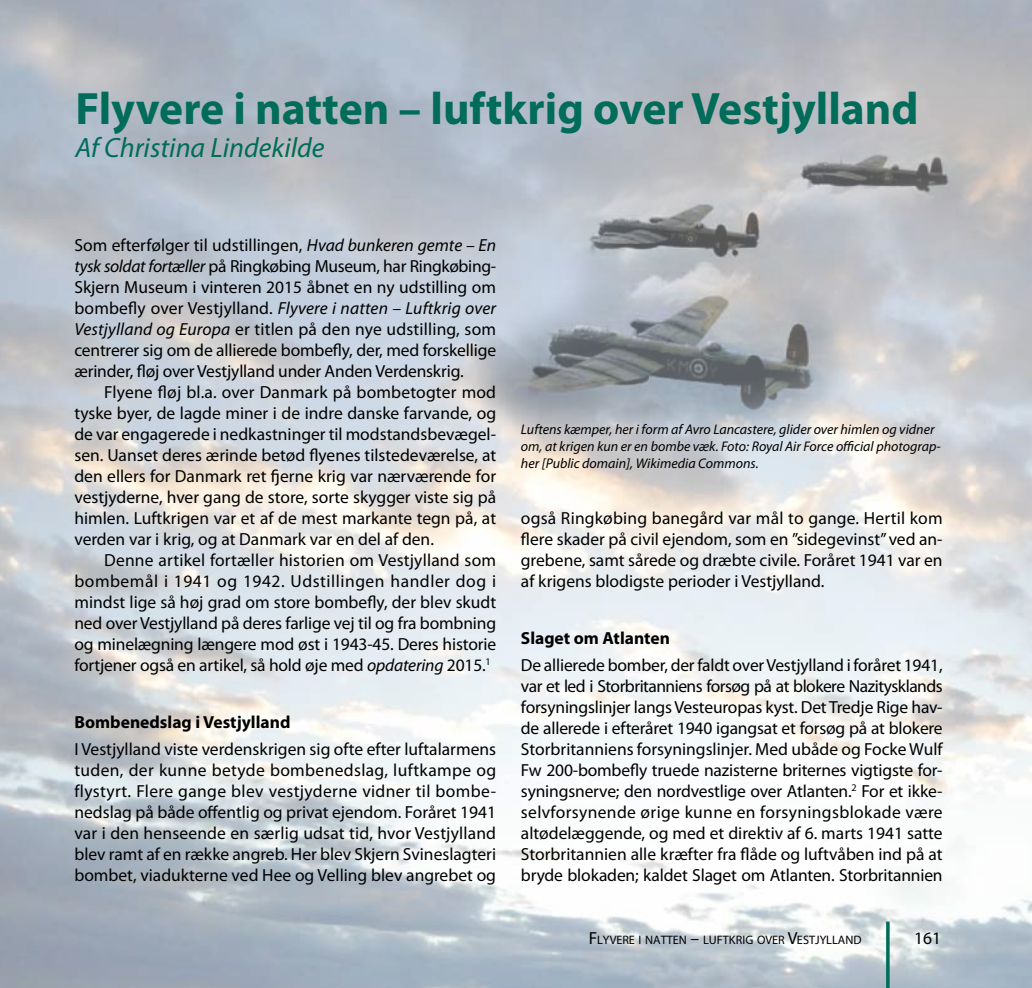
<style>
.page{position:relative;width:1032px;height:988px;background:#fff}
.page>*{position:absolute;margin:0;border:0;box-sizing:border-box;transform-origin:0 0}
.t1{font:700 45.5px "Myriad Pro";color:#006c59}
.t2{font:italic 28px "Myriad Pro";color:#006c59}
.t3{font:17.5px/21px "Myriad Pro";letter-spacing:-.005em;color:#000;text-align:justify}
.t4{font:700 17.5px "Myriad Pro";color:#000}
.t5{font:italic 14px/16.8px "Myriad Pro";color:#000}
.t6{font:12.25px "Myriad Pro";color:#000}
.s1{font-style:italic}
.s2{font-size:17.5px}
</style>
<div class="page">
<img style="left:0;top:0;width:1032px;height:987px">
<img style="left:399px;top:0;width:616px;height:469px">
<hr style="left:886px;top:921px;width:3px;height:66px;background:#006c59">
<h1 class="t1" style="left:75px;top:78px;width:845px">Flyvere i natten – luftkrig over Vestjylland</h1>
<h2 class="t2" style="left:75px;top:130px;width:251px">Af Christina Lindekilde</h2>
<p class="t3" style="left:74px;top:234px;width:423px">Som efterfølger til udstillingen, <span class="s1">Hvad bunkeren gemte – En tysk soldat fortæller</span> på Ringkøbing Museum, har Ringkøbing-Skjern Museum i vinteren 2015 åbnet en ny udstilling om bombefly over Vestjylland. <span class="s1">Flyvere i natten – Luftkrig over Vestjylland og Europa</span> er titlen på den nye udstilling, som centrerer sig om de allierede bombefly, der, med forskellige ærinder, fløj over Vestjylland under Anden Verdenskrig.</p>
<p class="t3" style="left:74px;top:381px;width:423px;text-indent:30px">Flyene fløj bl.a. over Danmark på bombetogter mod tyske byer, de lagde miner i de indre danske farvande, og de var engagerede i nedkastninger til modstandsbevægel&shy;sen. Uanset deres ærinde betød flyenes tilstedeværelse, at den ellers for Danmark ret fjerne krig var nærværende for vestjyderne, hver gang de store, sorte skygger viste sig på himlen. Luftkrigen var et af de mest markante tegn på, at verden var i krig, og at Danmark var en del af den.</p>
<p class="t3" style="left:74px;top:549px;width:423px;text-indent:30px">Denne artikel fortæller historien om Vestjylland som bombemål i 1941 og 1942. Udstillingen handler dog i mindst lige så høj grad om store bombefly, der blev skudt ned over Vestjylland på deres farlige vej til og fra bombning og minelægning længere mod øst i 1943-45. Deres historie fortjener også en artikel, så hold øje med <span class="s1">opdatering</span> 2015.<sup>1</sup></p>
<p class="t4" style="left:74px;top:710px;width:218px">Bombenedslag i Vestjylland</p>
<p class="t3" style="left:74px;top:738px;width:423px">I Vestjylland viste verdenskrigen sig ofte efter luftalarmens tuden, der kunne betyde bombenedslag, luftkampe og flystyrt. Flere gange blev vestjyderne vidner til bombe&shy;nedslag på både offentlig og privat ejendom. Foråret 1941 var i den henseende en særlig udsat tid, hvor Vestjylland blev ramt af en række angreb. Her blev Skjern Svineslagteri bombet, viadukterne ved Hee og Velling blev angrebet og</p>
<p class="t5" style="left:521px;top:421px;width:421px">Luftens kæmper, her i form af Avro Lancastere, glider over himlen og vidner om, at krigen kun er en bombe væk. Foto: Royal Air Force official photograp&shy;her [Public domain], Wikimedia Commons.</p>
<p class="t3" style="left:521px;top:507px;width:423px">også Ringkøbing banegård var mål to gange. Hertil kom flere skader på civil ejendom, som en ”sidegevinst” ved an&shy;grebene, samt sårede og dræbte civile. Foråret 1941 var en af krigens blodigste perioder i Vestjylland.</p>
<p class="t4" style="left:521px;top:626px;width:151px">Slaget om Atlanten</p>
<p class="t3" style="left:521px;top:654px;width:423px">De allierede bomber, der faldt over Vestjylland i foråret 1941, var et led i Storbritanniens forsøg på at blokere Nazitysklands forsyningslinjer langs Vesteuropas kyst. Det Tredje Rige hav&shy;de allerede i efteråret 1940 igangsat et forsøg på at blokere Storbritanniens forsyningslinjer. Med ubåde og Focke Wulf Fw 200-bombefly truede nazisterne briternes vigtigste for&shy;syningsnerve; den nordvestlige over Atlanten.<sup>2</sup> For et ikke&shy;selvforsynende ørige kunne en forsyningsblokade være altødelæggende, og med et direktiv af 6. marts 1941 satte Storbritannien alle kræfter fra flåde og luftvåben ind på at bryde blokaden; kaldet Slaget om Atlanten. Storbritannien</p>
<p class="t6" style="left:589px;top:932px;width:274px"><span class="s2">F</span>LYVERE I NATTEN <span class="s2">–</span> LUFTKRIG OVER <span class="s2">V</span>ESTJYLLAND</p>
<p class="t3" style="left:914px;top:927px;width:28px">161</p>
</div>
